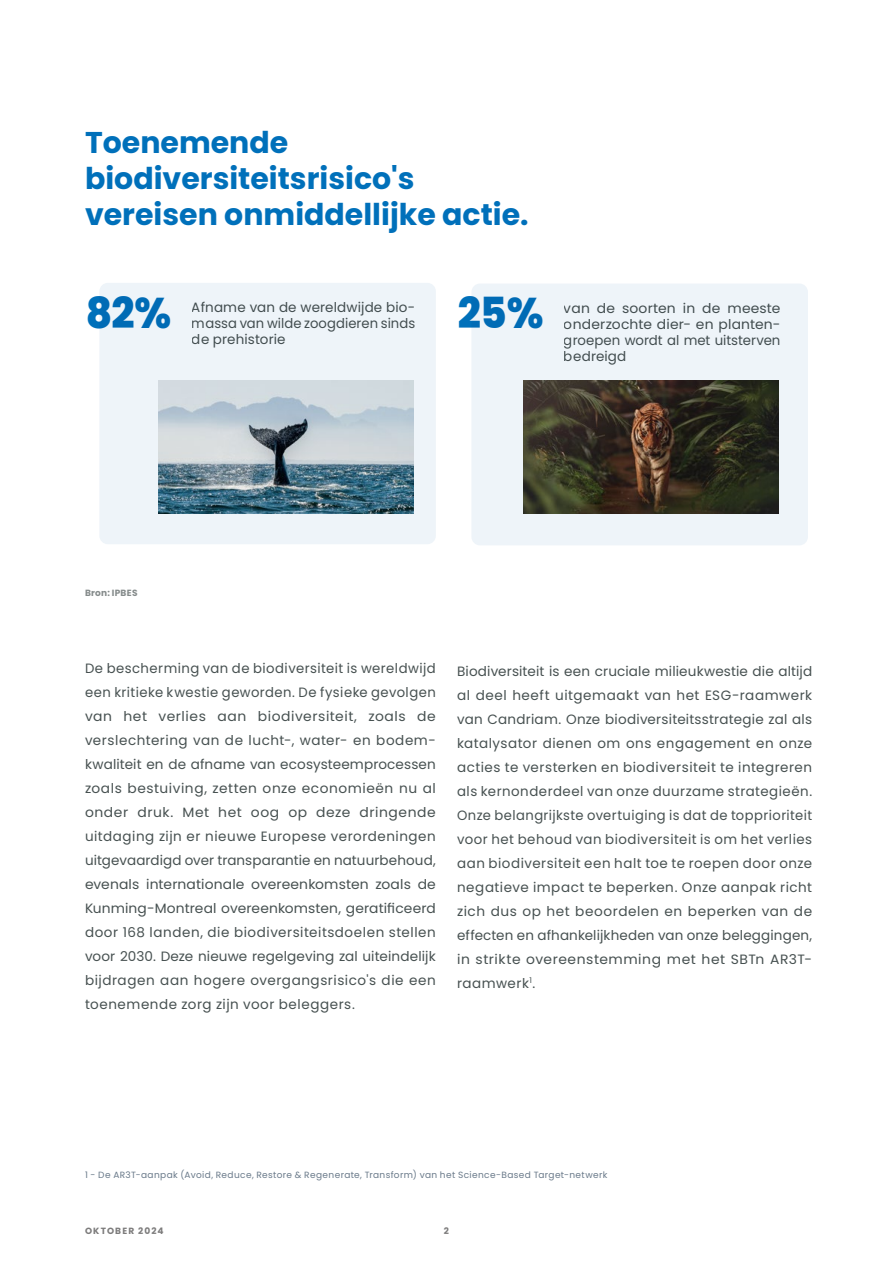
<style>
.page{position:relative;width:893px;height:1263px;background:#fff}
.page>*{position:absolute;margin:0;border:0;box-sizing:border-box;transform-origin:0 0}
.t1{font:800 42.9px "Poppins";color:#0070ba;scale:.95 1}
.t2{font:700 30px/36px "Poppins";color:#0070ba}
.t3{font:13.5px/24px "Poppins";letter-spacing:.025em;color:#475151;text-align:justify}
.t4{font:13.5px/16.2px "Poppins";letter-spacing:.005em;color:#475151}
.t5{font:9px "Poppins";letter-spacing:.04em;color:#6a7a8a}
.t6{font:700 9px "Poppins";letter-spacing:.13em;color:#7c7b7b}
.t7{font:700 9px "Poppins";letter-spacing:.025em;color:#858b8b}
</style>
<div class="page">
<div style="left:99px;top:283px;width:337px;height:261px;background:#eef4f9;border-radius:9px"></div>
<div style="left:471px;top:284px;width:337px;height:261px;background:#eef4f9;border-radius:9px"></div>
<img style="left:159px;top:380px;width:255px;height:133px">
<img style="left:523px;top:381px;width:255px;height:133px">
<h2 class="t2" style="left:85px;top:124px;width:445px">Toenemende biodiversiteitsrisico's vereisen onmiddellijke actie.</h2>
<h1 class="t1" style="left:85px;top:288px;width:92px">82%</h1>
<h1 class="t1" style="left:457px;top:288px;width:92px">25%</h1>
<p class="t3" style="left:192px;top:299px;width:225px;line-height:16.2px">Afname van de wereldwijde bio&shy;massa van wilde zoogdieren sinds de prehistorie</p>
<p class="t4" style="left:564px;top:300px;width:218px">van de soorten in de meeste onderzochte dier- en planten&shy;groepen wordt al met uitsterven bedreigd</p>
<p class="t7" style="left:85px;top:588px;width:54px">Bron: IPBES</p>
<p class="t3" style="left:85px;top:657px;width:352px;text-align:left">De bescherming van de biodiversiteit is wereldwijd een kritieke kwestie geworden. De fysieke gevolgen van het verlies aan biodiversiteit, zoals de verslechtering van de lucht-, water- en bodem&shy;kwaliteit en de afname van ecosysteemprocessen zoals bestuiving, zetten onze economieën nu al onder druk. Met het oog op deze dringende uitdaging zijn er nieuwe Europese verordeningen uitgevaardigd over transparantie en natuurbehoud, evenals internationale overeenkomsten zoals de Kunming-Montreal overeenkomsten, geratificeerd door 168 landen, die biodiversiteitsdoelen stellen voor 2030. Deze nieuwe regelgeving zal uiteindelijk bijdragen aan hogere overgangsrisico's die een toenemende zorg zijn voor beleggers.</p>
<p class="t3" style="left:457px;top:659px;width:357px">Biodiversiteit is een cruciale milieukwestie die altijd al deel heeft uitgemaakt van het ESG-raamwerk van Candriam. Onze biodiversiteitsstrategie zal als katalysator dienen om ons engagement en onze acties te versterken en biodiversiteit te integreren als kernonderdeel van onze duurzame strategieën.<br>Onze belangrijkste overtuiging is dat de topprioriteit voor het behoud van biodiversiteit is om het verlies aan biodiversiteit een halt toe te roepen door onze negatieve impact te beperken. Onze aanpak richt zich dus op het beoordelen en beperken van de effecten en afhankelijkheden van onze beleggingen, in strikte overeenstemming met het SBTn AR3T&shy;raamwerk<sup>1</sup>.</p>
<p class="t5" style="left:85px;top:1169px;width:524px">1 - De AR3T-aanpak (Avoid, Reduce, Restore &amp; Regenerate, Transform) van het Science-Based Target-netwerk</p>
<p class="t6" style="left:85px;top:1225px;width:80px">OKTOBER 2024</p>
<p class="t6" style="left:444px;top:1225px;width:7px">2</p>
</div>
